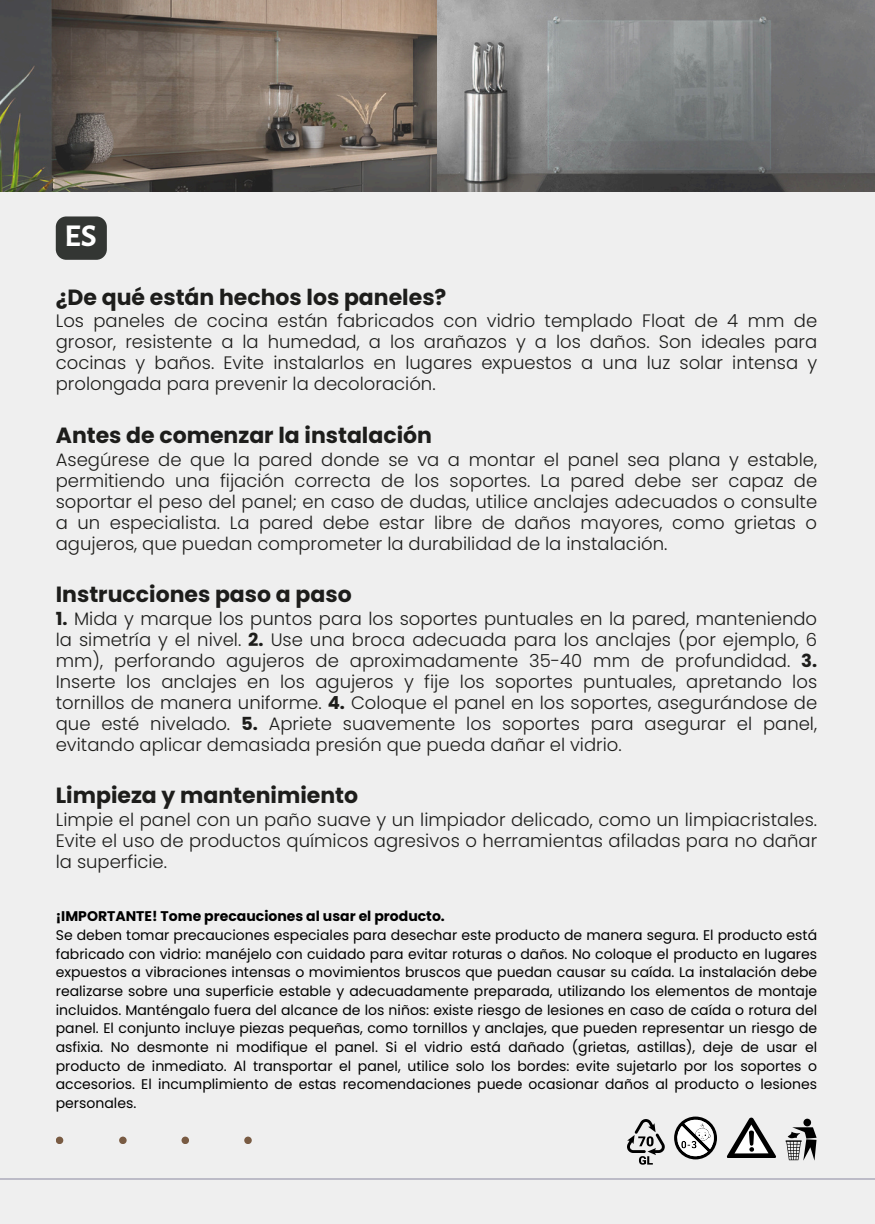
<style>
.page{position:relative;width:875px;height:1224px;background:#fff}
.page>*{position:absolute;margin:0;border:0;box-sizing:border-box;transform-origin:0 0}
.t1{font:700 32px "Alegreya Sans";color:#fff}
.t2{font:700 22px "Poppins";color:#1d1d1b}
.t3{font:300 18px/21px "Poppins";color:#1d1d1b;text-align:justify}
.t4{font:14px/18.6px "Poppins";color:#000;text-align:justify}
.t5{font:700 14px "Poppins";color:#000}
.s1{font-weight:700}
</style>
<div class="page">
<div style="left:0;top:0;width:874px;height:1224px;background:#ededed"></div>
<hr style="left:0;top:1178px;width:874px;height:2px;background:#b1b0be">
<img style="left:0;top:0;width:873px;height:192px">
<div style="left:56px;top:1137px;width:7px;height:7px;background:#795b43;border-radius:50%"></div>
<div style="left:119px;top:1137px;width:8px;height:7px;background:#795b43;border-radius:50%"></div>
<div style="left:181px;top:1137px;width:8px;height:7px;background:#795b43;border-radius:50%"></div>
<div style="left:244px;top:1137px;width:8px;height:7px;background:#795b43;border-radius:50%"></div>
<div style="left:56px;top:216px;width:51px;height:44px;background:#333633;border-radius:10px"></div>
<svg style="left:627px;top:1119px;width:37px;height:46px"></svg>
<svg style="left:674px;top:1116px;width:42px;height:44px"></svg>
<svg style="left:727px;top:1118px;width:48px;height:40px"></svg>
<svg style="left:785px;top:1119px;width:31px;height:42px"></svg>
<p class="t1" style="left:65px;top:221px;width:34px">ES</p>
<p class="t2" style="left:56px;top:282px;width:392px">¿De qué están hechos los paneles?</p>
<p class="t3" style="left:56px;top:311px;width:762px">Los paneles de cocina están fabricados con vidrio templado Float de 4 mm de grosor, resistente a la humedad, a los arañazos y a los daños. Son ideales para cocinas y baños. Evite instalarlos en lugares expuestos a una luz solar intensa y prolongada para prevenir la decoloración.</p>
<p class="t2" style="left:56px;top:420px;width:377px">Antes de comenzar la instalación</p>
<p class="t3" style="left:56px;top:449px;width:762px">Asegúrese de que la pared donde se va a montar el panel sea plana y estable, permitiendo una fijación correcta de los soportes. La pared debe ser capaz de soportar el peso del panel; en caso de dudas, utilice anclajes adecuados o consulte a un especialista. La pared debe estar libre de daños mayores, como grietas o agujeros, que puedan comprometer la durabilidad de la instalación.</p>
<h2 class="t2" style="left:56px;top:579px;width:297px">Instrucciones paso a paso</h2>
<h2 class="t3" style="left:56px;top:608px;width:762px"><span class="s1">1.</span> Mida y marque los puntos para los soportes puntuales en la pared, manteniendo la simetría y el nivel. <span class="s1">2.</span> Use una broca adecuada para los anclajes (por ejemplo, 6 mm), perforando agujeros de aproximadamente 35-40 mm de profundidad. <span class="s1">3.<br></span>Inserte los anclajes en los agujeros y fije los soportes puntuales, apretando los tornillos de manera uniforme. <span class="s1">4.</span> Coloque el panel en los soportes, asegurándose de que esté nivelado. <span class="s1">5.</span></h2>
<h2 class="t3" style="left:56px;top:713px;width:762px;text-indent:213px">Apriete suavemente los soportes para asegurar el panel, evitando aplicar demasiada presión que pueda dañar el vidrio.</h2>
<h2 class="t2" style="left:56px;top:780px;width:304px">Limpieza y mantenimiento</h2>
<h2 class="t3" style="left:56px;top:809px;width:762px">Limpie el panel con un paño suave y un limpiador delicado, como un limpiacristales.<br>Evite el uso de productos químicos agresivos o herramientas afiladas para no dañar la superficie.</h2>
<h1 class="t5" style="left:56px;top:907px;width:390px">¡IMPORTANTE! Tome precauciones al usar el producto.</h1>
<h2 class="t4" style="left:56px;top:926px;width:762px">Se deben tomar precauciones especiales para desechar este producto de manera segura. El producto está fabricado con vidrio: manéjelo con cuidado para evitar roturas o daños. No coloque el producto en lugares expuestos a vibraciones intensas o movimientos bruscos que puedan causar su caída. La instalación debe realizarse sobre una superficie estable y adecuadamente preparada, utilizando los elementos de montaje incluidos. Manténgalo fuera del alcance de los niños: existe riesgo de lesiones en caso de caída o rotura del panel. El conjunto incluye piezas pequeñas, como tornillos y anclajes, que pueden representar un riesgo de asfixia. No desmonte ni modifique el panel. Si el vidrio está dañado (grietas, astillas), deje de usar el producto de inmediato. Al transportar el panel, utilice solo los bordes: evite sujetarlo por los soportes o accesorios. El incumplimiento de estas recomendaciones puede ocasionar daños al producto o lesiones personales.</h2>
</div>
